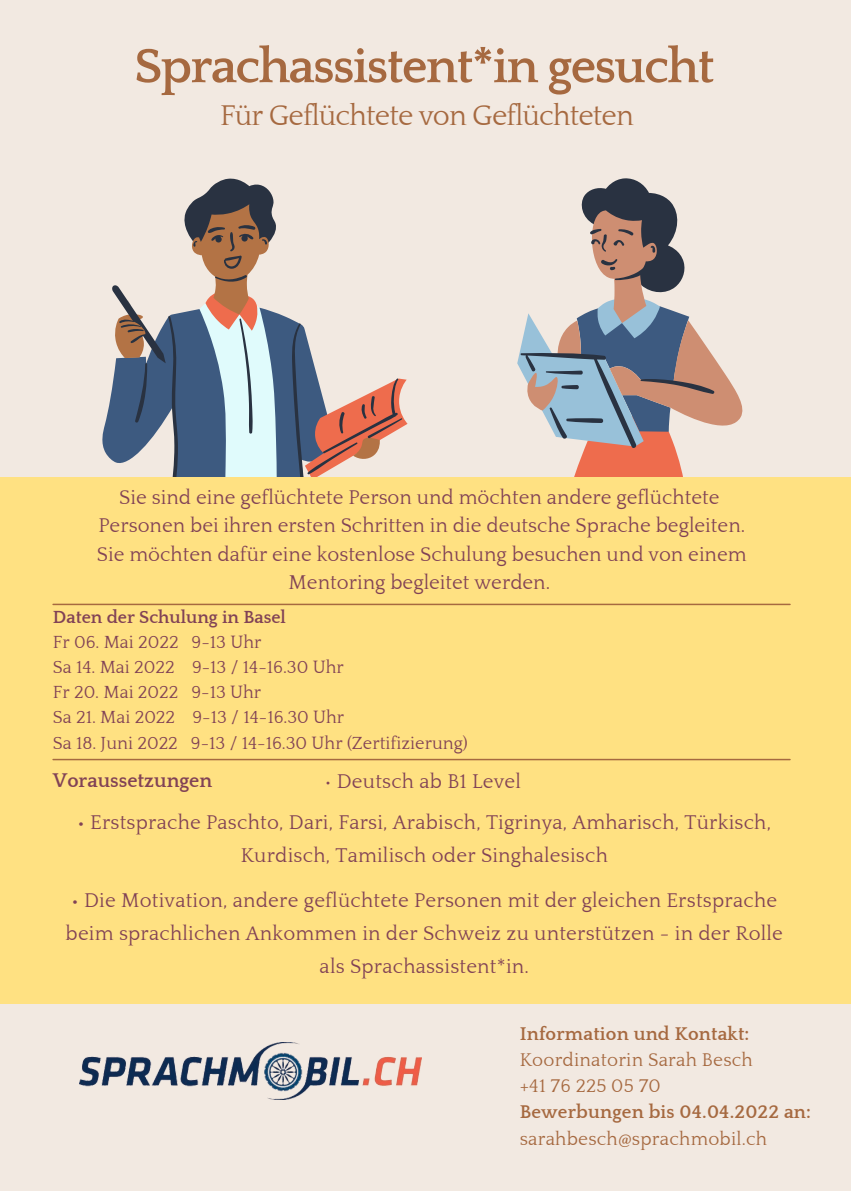
<style>
.page{position:relative;width:851px;height:1191px;background:#fff}
.page>*{position:absolute;margin:0;border:0;box-sizing:border-box;transform-origin:0 0}
.t1{font:700 50px "Quattrocento";letter-spacing:-.03em;color:#a66940}
.t2{font:29.2px "Quattrocento";letter-spacing:-.03em;color:#a66940}
.t3{font:20.4px/32.8px "Quattrocento";letter-spacing:.01em;color:#814256;text-align:center}
.t4{font:700 20px "Quattrocento";color:#814256}
.t5{font:18.8px "Quattrocento";letter-spacing:.01em;color:#a66940}
.t6{font:700 18.8px "Quattrocento";letter-spacing:.01em;color:#a66940}
.t7{font:18px "Quattrocento";color:#814256}
.t8{font:700 18px "Quattrocento";color:#814256}
.s1{font-weight:700}
</style>
<div class="page">
<div style="left:0;top:0;width:850px;height:1191px;background:#f2e9e1"></div>
<svg style="left:581px;top:178px;width:95px;height:32px;fill:#293241"></svg>
<svg style="left:574px;top:450px;width:109px;height:27px;background:#ee7558"></svg>
<svg style="left:582px;top:210px;width:161px;height:216px"></svg>
<svg style="left:520px;top:229px;width:195px;height:221px"></svg>
<svg style="left:191px;top:179px;width:83px;height:25px;fill:#293241"></svg>
<svg style="left:102px;top:375px;width:17px;height:88px"></svg>
<svg style="left:114px;top:204px;width:162px;height:256px"></svg>
<svg style="left:112px;top:285px;width:7px;height:78px"></svg>
<svg style="left:119px;top:224px;width:283px;height:253px"></svg>
<div style="left:0;top:477px;width:850px;height:527px;background:#ffe182"></div>
<hr style="left:53px;top:604px;width:737px;height:1px;background:#a66940">
<hr style="left:53px;top:759px;width:737px;height:1px;background:#a66940">
<img style="left:80px;top:1043px;width:342px;height:57px">
<p class="t1" style="left:134px;top:40px;width:581px">Sprachassistent*in gesucht</p>
<p class="t2" style="left:220px;top:100px;width:415px">Für Geflüchtete von Geflüchteten</p>
<p class="t3" style="left:119px;top:482px;width:601px">Sie sind eine geflüchtete Person und möchten andere geflüchtete</p>
<p class="t3" style="left:98px;top:510px;width:648px">Personen bei ihren ersten Schritten in die deutsche Sprache begleiten.</p>
<p class="t3" style="left:97px;top:541px;width:651px;line-height:28.4px">Sie möchten dafür eine kostenlose Schulung besuchen und von einem<br>Mentoring begleitet werden.</p>
<p class="t8" style="left:53px;top:607px;width:234px">Daten der Schulung in Basel</p>
<p class="t7" style="left:53px;top:632px;width:210px">Fr 06. Mai 2022 9-13 Uhr</p>
<p class="t7" style="left:53px;top:658px;width:292px">Sa 14. Mai 2022 9-13 / 14-16.30 Uhr</p>
<p class="t7" style="left:53px;top:683px;width:210px">Fr 20. Mai 2022 9-13 Uhr</p>
<p class="t7" style="left:53px;top:708px;width:293px">Sa 21. Mai 2022 9-13 / 14-16.30 Uhr</p>
<p class="t7" style="left:53px;top:733px;width:416px">Sa 18. Juni 2022 9-13 / 14-16.30 Uhr (Zertifizierung)</p>
<p class="t4" style="left:53px;top:770px;width:161px">Voraussetzungen</p>
<p class="t3" style="left:325px;top:766px;width:198px">• Deutsch ab B1 Level</p>
<p class="t3" style="left:78px;top:806px;width:695px"><span class="s1">•</span> Erstsprache Paschto, Dari, Farsi, Arabisch, Tigrinya, Amharisch, Türkisch,<br>Kurdisch, Tamilisch oder Singhalesisch</p>
<p class="t3" style="left:66px;top:884px;width:719px"><span class="s1">•</span> Die Motivation, andere geflüchtete Personen mit der gleichen Erstsprache beim sprachlichen Ankommen in der Schweiz zu unterstützen - in der Rolle als Sprachassistent*in.</p>
<p class="t6" style="left:519px;top:1024px;width:231px">Information und Kontakt:</p>
<p class="t5" style="left:519px;top:1050px;width:235px">Koordinatorin Sarah Besch</p>
<p class="t5" style="left:519px;top:1076px;width:142px">+41 76 225 05 70</p>
<p class="t6" style="left:519px;top:1103px;width:293px">Bewerbungen bis 04.04.2022 an:</p>
<p class="t5" style="left:519px;top:1129px;width:249px">sarahbesch@sprachmobil.ch</p>
</div>
